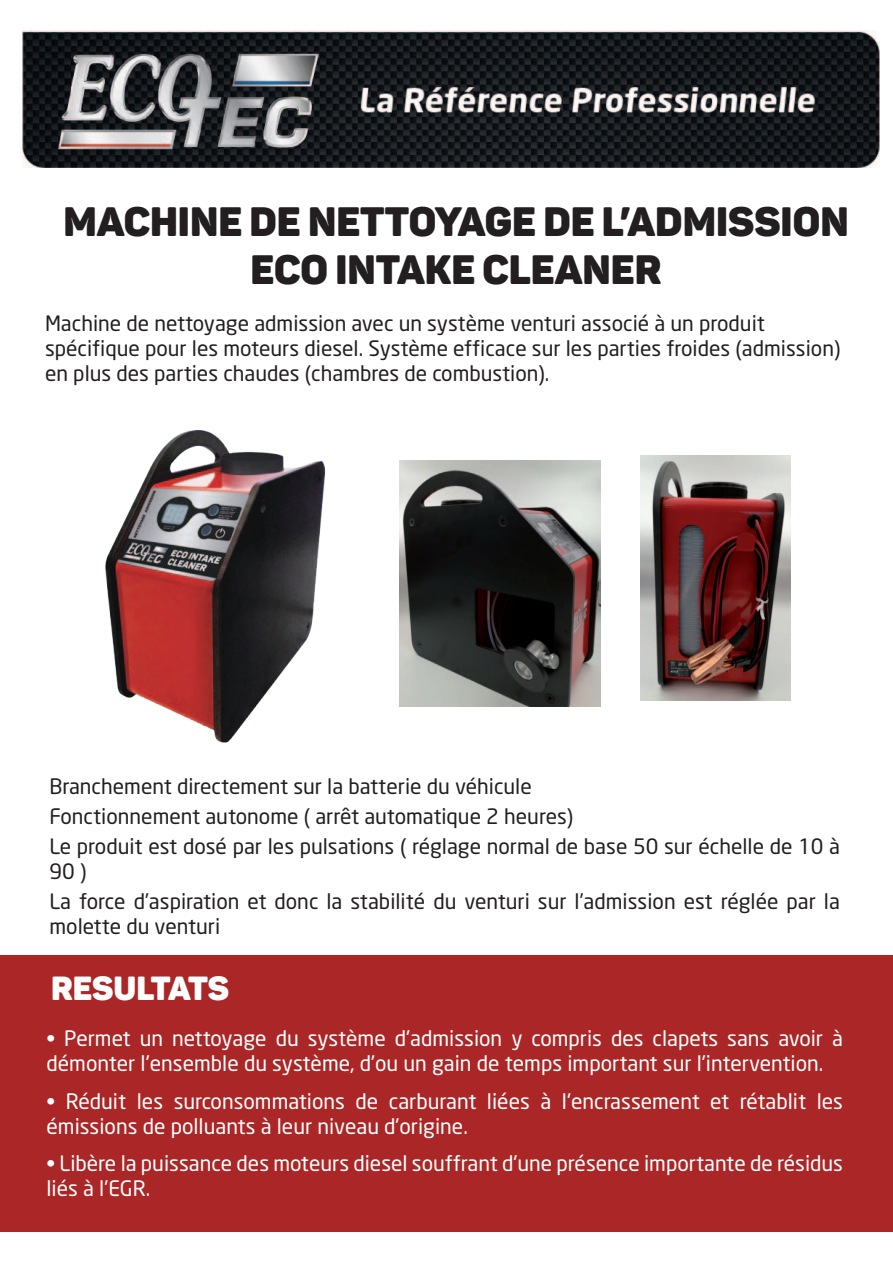
<style>
.page{position:relative;width:893px;height:1263px;background:#fff}
.page>*{position:absolute;margin:0;border:0;box-sizing:border-box;transform-origin:0 0}
.t1{font:40.5px/48.6px "Panton Black Caps";color:#231f20;text-align:center}
.t2{font:33px "Panton Black Caps";color:#fff}
.t3{font:21px/29.7px "Neo Sans";color:#231f20}
.t4{font:21px/25.2px "Neo Sans";color:#fff}
</style>
<div class="page">
<img style="left:22px;top:30px;width:857px;height:138px">
<img style="left:400px;top:460px;width:201px;height:246px">
<img style="left:640px;top:456px;width:150px;height:244px">
<div style="left:0;top:956px;width:893px;height:276px;background:#ab2727"></div>
<img style="left:105px;top:430px;width:221px;height:313px">
<h1 class="t1" style="left:63px;top:197px;width:787px">MACHINE DE NETTOYAGE DE L’ADMISSION<br>ECO INTAKE CLEANER</h1>
<p class="t3" style="left:45px;top:310px;width:797px;line-height:25.2px">Machine de nettoyage admission avec un système venturi associé à un produit spécifique pour les moteurs diesel. Système efficace sur les parties froides (admission) en plus des parties chaudes (chambres de combustion).</p>
<p class="t3" style="left:50px;top:771px;width:792px">Branchement directement sur la batterie du véhicule<br>Fonctionnement autonome ( arrêt automatique 2 heures)<br>Le produit est dosé par les pulsations ( réglage normal de base 50 sur échelle de 10 à</p>
<p class="t3" style="left:50px;top:856px;width:792px">90 )<br>La force d’aspiration et donc la stabilité du venturi sur l’admission est réglée par la</p>
<p class="t3" style="left:50px;top:911px;width:172px">molette du venturi</p>
<h2 class="t2" style="left:51px;top:967px;width:180px">RESULTATS</h2>
<p class="t4" style="left:46px;top:1025px;width:798px">• Permet un nettoyage du système d'admission y compris des clapets sans avoir à démonter l'ensemble du système, d’ou un gain de temps important sur l'intervention.</p>
<p class="t4" style="left:46px;top:1088px;width:798px">• Réduit les surconsommations de carburant liées à l'encrassement et rétablit les émissions de polluants à leur niveau d’origine.</p>
<p class="t4" style="left:46px;top:1150px;width:798px">• Libère la puissance des moteurs diesel souffrant d'une présence importante de résidus liés à l’EGR.</p>
</div>
